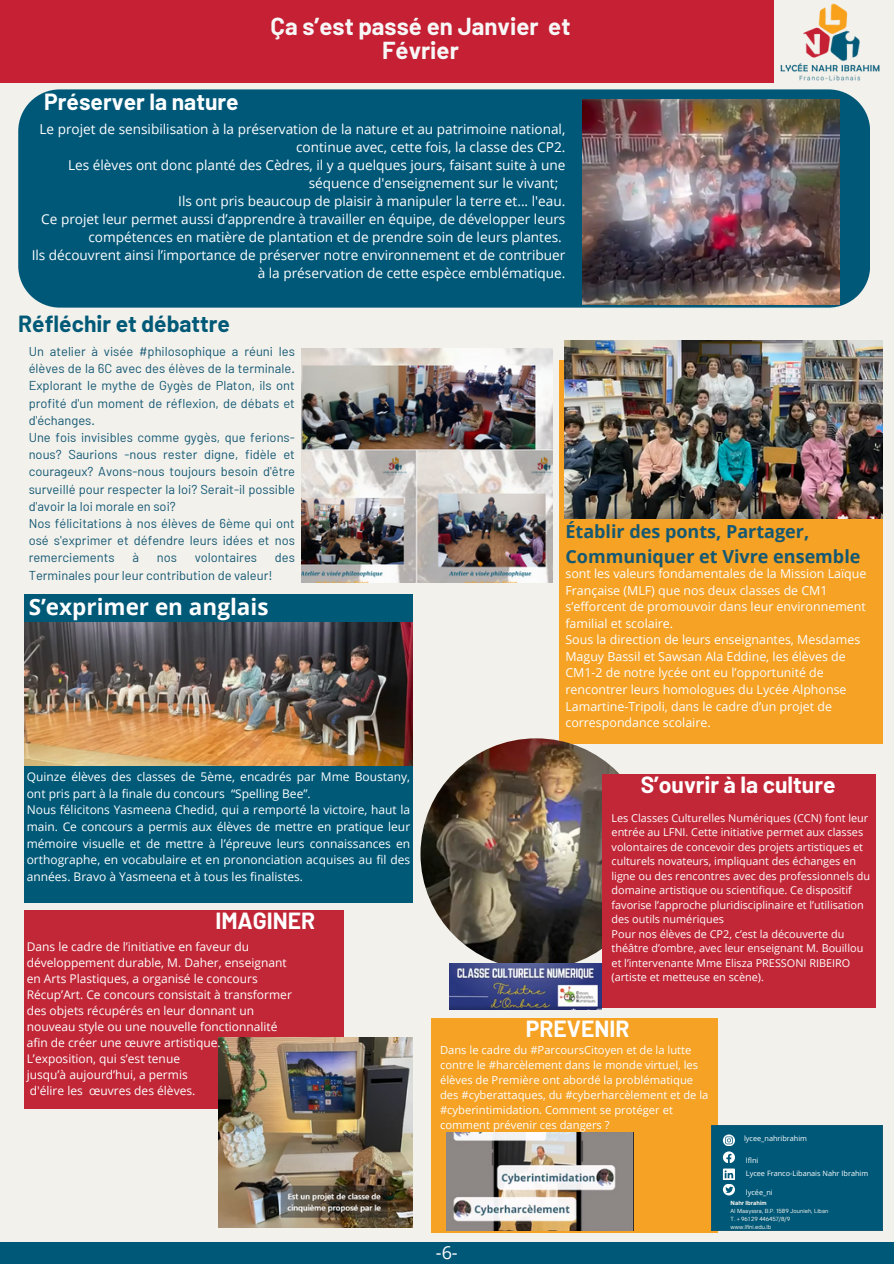
<style>
.page{position:relative;width:894px;height:1264px;background:#fff}
.page>*{position:absolute;margin:0;border:0;box-sizing:border-box;transform-origin:0 0}
.t1{font:700 24px/23.7px "Barlow";color:#f7f7f7;text-align:center}
.t2{font:700 22.8px "Barlow";color:#fff}
.t3{font:700 22.8px "Barlow";color:#005977}
.t4{font:700 22.8px "Barlow";color:#fdfefe}
.t5{font:700 22.5px "Open Sans";color:#fff}
.t6{font:700 18px/24.8px "Open Sans";color:#145873}
.t7{font:18px "Open Sans";color:#fdfefe}
.t8{font:13.65px "Open Sans";color:#fff}
.t9{font:12.9px/17.2px "Barlow";color:#145873}
.t10{font:12.45px/16.5px "Open Sans";color:#fdfefe}
.t11{font:12px/16px "Open Sans";color:#fdfefe}
.t12{font:11.25px/15px "Open Sans";color:#fdfefe}
.t13{font:10.8px/14.4px "Open Sans";color:#fdfefe}
.t14{font:7.35px/13px "Open Sans";color:#fdfefe}
.t15{font:5.85px/7.9px "TT Interphases";color:#f6f3ed}
.t16{font:700 5.85px "TT Interphases";color:#f6f3ed}
</style>
<div class="page">
<div style="left:0;top:0;width:893px;height:1263px;background:#f2f1ec"></div>
<div style="left:0;top:0;width:772px;height:82px;background:#c52033"></div>
<img style="left:772px;top:0;width:108px;height:83px">
<div style="left:0;top:1241px;width:893px;height:22px;background:#005878"></div>
<div style="left:18px;top:89px;width:851px;height:218px;background:#005878"></div>
<img style="left:582px;top:99px;width:257px;height:205px">
<div style="left:559px;top:359px;width:323px;height:384px;background:#f5a225"></div>
<img style="left:564px;top:340px;width:317px;height:178px">
<div style="left:25px;top:594px;width:387px;height:308px;background:#005977"></div>
<img style="left:25px;top:623px;width:388px;height:143px">
<img style="left:420px;top:738px;width:231px;height:231px;border-radius:50%">
<div style="left:602px;top:774px;width:272px;height:233px;background:#c22738"></div>
<img style="left:449px;top:963px;width:152px;height:46px">
<div style="left:25px;top:910px;width:318px;height:198px;background:#c22738"></div>
<img style="left:218px;top:1037px;width:194px;height:190px">
<div style="left:431px;top:1018px;width:286px;height:214px;background:#f5a225"></div>
<img style="left:446px;top:1132px;width:187px;height:98px">
<img style="left:301px;top:348px;width:251px;height:234px">
<div style="left:711px;top:1124px;width:171px;height:106px;background:#005878"></div>
<h2 class="t4" style="left:44px;top:87px;width:196px">Préserver la nature</h2>
<h1 class="t1" style="left:270px;top:14px;width:301px">Ça s’est passé en Janvier et<br>Février</h1>
<p class="t8" style="left:39px;top:119px;width:527px">Le projet de sensibilisation à la préservation de la nature et au patrimoine national,</p>
<p class="t8" style="left:296px;top:137px;width:271px">continue avec, cette fois, la classe des CP2.</p>
<p class="t8" style="left:68px;top:155px;width:498px">Les élèves ont donc planté des Cèdres, il y a quelques jours, faisant suite à une</p>
<p class="t8" style="left:308px;top:173px;width:251px">séquence d'enseignement sur le vivant;</p>
<p class="t8" style="left:178px;top:191px;width:388px">Ils ont pris beaucoup de plaisir à manipuler la terre et... l'eau.</p>
<p class="t8" style="left:41px;top:209px;width:525px">Ce projet leur permet aussi d’apprendre à travailler en équipe, de développer leurs</p>
<p class="t8" style="left:88px;top:227px;width:475px">compétences en matière de plantation et de prendre soin de leurs plantes.</p>
<p class="t8" style="left:32px;top:245px;width:535px">Ils découvrent ainsi l’importance de préserver notre environnement et de contribuer</p>
<p class="t8" style="left:258px;top:263px;width:309px">à la préservation de cette espèce emblématique.</p>
<h2 class="t3" style="left:18px;top:309px;width:213px">Réfléchir et débattre</h2>
<p class="t9" style="left:29px;top:342px;width:268px">Un atelier à visée #philosophique a réuni les élèves de la 6C avec des élèves de la terminale.<br>Explorant le mythe de Gygès de Platon, ils ont profité d'un moment de réflexion, de débats et d'échanges.<br>Une fois invisibles comme gygès, que ferions&shy;nous? Saurions -nous rester digne, fidèle et courageux? Avons-nous toujours besoin d'être surveillé pour respecter la loi? Serait-il possible d'avoir la loi morale en soi?<br>Nos félicitations à nos élèves de 6ème qui ont osé s'exprimer et défendre leurs idées et nos remerciements</p>
<p class="t9" style="left:132px;top:548px;width:8px">à</p>
<p class="t9" style="left:157px;top:548px;width:22px">nos</p>
<p class="t9" style="left:195px;top:548px;width:64px">volontaires</p>
<p class="t9" style="left:275px;top:548px;width:22px">des</p>
<p class="t9" style="left:29px;top:566px;width:245px">Terminales pour leur contribution de valeur!</p>
<h3 class="t5" style="left:29px;top:591px;width:241px">S’exprimer en anglais</h3>
<p class="t11" style="left:27px;top:768px;width:385px;line-height:16.6px">Quinze élèves des classes de 5ème, encadrés par Mme Boustany, ont pris part à la finale du concours “Spelling Bee”.<br>Nous félicitons Yasmeena Chedid, qui a remporté la victoire, haut la main. Ce concours a permis aux élèves de mettre en pratique leur mémoire visuelle et de mettre à l’épreuve leurs connaissances en orthographe, en vocabulaire et en prononciation acquises au fil des années. Bravo à Yasmeena et à tous les finalistes.</p>
<h2 class="t2" style="left:215px;top:906px;width:101px">IMAGINER</h2>
<p class="t11" style="left:27px;top:938px;width:266px">Dans le cadre de l’initiative en faveur du développement durable, M. Daher, enseignant en Arts Plastiques, a organisé le concours Récup’Art. Ce concours consistait à transformer des objets récupérés en leur donnant un nouveau style ou une nouvelle fonctionnalité afin de créer une œuvre artistique.<br>L’exposition, qui s’est tenue<br>jusqu’à aujourd’hui, a permis<br>d'élire les œuvres des élèves.</p>
<h3 class="t6" style="left:565px;top:519px;width:296px">Établir des ponts, Partager,<br>Communiquer et Vivre ensemble</h3>
<p class="t10" style="left:565px;top:565px;width:302px">sont les valeurs fondamentales de la Mission Laïque Française (MLF) que nos deux classes de CM1 s’efforcent de promouvoir dans leur environnement familial et scolaire.<br>Sous la direction de leurs enseignantes, Mesdames Maguy Bassil et Sawsan Ala Eddine, les élèves de CM1-2 de notre lycée ont eu l’opportunité de rencontrer leurs homologues du Lycée Alphonse Lamartine-Tripoli, dans le cadre d’un projet de correspondance scolaire.</p>
<h2 class="t2" style="left:640px;top:770px;width:196px">S’ouvrir à la culture</h2>
<p class="t13" style="left:611px;top:810px;width:260px">Les Classes Culturelles Numériques (CCN) font leur entrée au LFNI. Cette initiative permet aux classes volontaires de concevoir des projets artistiques et culturels novateurs, impliquant des échanges en ligne ou des rencontres avec des professionnels du domaine artistique ou scientifique. Ce dispositif favorise l’approche pluridisciplinaire et l’utilisation des outils numériques<br>Pour nos élèves de CP2, c’est la découverte du théâtre d’ombre, avec leur enseignant M. Bouillou et l’intervenante Mme Elisza PRESSONI RIBEIRO (artiste et metteuse en scène).</p>
<h2 class="t2" style="left:525px;top:1013px;width:105px">PREVENIR</h2>
<p class="t12" style="left:440px;top:1042px;width:270px">Dans le cadre du #ParcoursCitoyen et de la lutte contre le #harcèlement dans le monde virtuel, les élèves de Première ont abordé la problématique des #cyberattaques, du #cyberharcèlement et de la #cyberintimidation. Comment se protéger et comment prévenir ces dangers ?</p>
<h3 class="t7" style="left:436px;top:1239px;width:23px">-6-</h3>
<p class="t14" style="left:743px;top:1131px;width:64px">lycee_nahribrahim</p>
<p class="t14" style="left:745px;top:1153px;width:124px">lflni<br>Lycee Franco-Libanais Nahr Ibrahim</p>
<p class="t14" style="left:745px;top:1185px;width:28px">lycée_ni</p>
<p class="t16" style="left:730px;top:1199px;width:38px">Nahr Ibrahim</p>
<p class="t15" style="left:730px;top:1206px;width:99px">Al Maayssra, B.P. 1589 Jounieh, Liban<br>T. + 961 29 446457/8/9 www.lflni.edu.lb</p>
</div>
